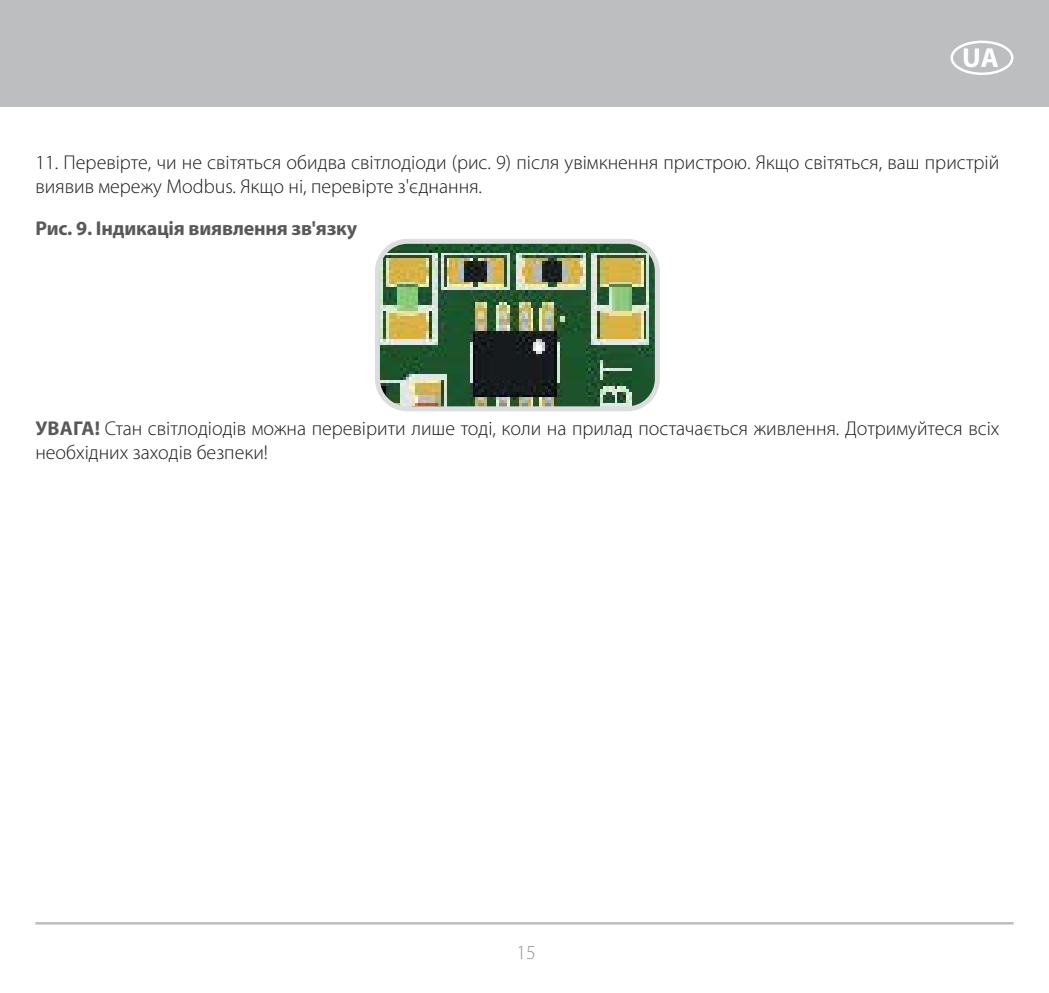
<style>
.page{position:relative;width:1049px;height:993px;background:#fff}
.page>*{position:absolute;margin:0;border:0;box-sizing:border-box;transform-origin:0 0}
.t1{font:700 27.5px "Myriad Pro";color:#fff}
.t2{font:300 20px/24px "Myriad Pro";color:#1c1c1b}
.t3{font:700 20px "Myriad Pro";letter-spacing:-.01em;color:#58595b}
.t4{font:300 20px "Myriad Pro";color:#939598}
.s1{font-weight:700;color:#58595b}
</style>
<div class="page">
<div style="left:0;top:0;width:1049px;height:106px;background:#bcbec0"></div>
<div style="left:950px;top:41px;width:63px;height:34px;border:2px solid #fff;border-radius:50%"></div>
<hr style="left:35px;top:921px;width:978px;height:3px;background:#bcbec0">
<img style="left:381px;top:245px;width:273px;height:160px">
<div style="left:375px;top:239px;width:285px;height:172px;border:5px solid #dcddde;border-radius:30px"></div>
<h1 class="t1" style="left:962px;top:40px;width:38px">UA</h1>
<p class="t2" style="left:35px;top:151px;width:965px">11. Перевірте, чи не світяться обидва світлодіоди (рис. 9) після увімкнення пристрою. Якщо світяться, ваш пристрій виявив мережу Modbus. Якщо ні, перевірте з'єднання.</p>
<p class="t3" style="left:35px;top:215px;width:323px">Рис. 9. Індикація виявлення зв'язку</p>
<p class="t2" style="left:35px;top:417px;width:965px"><span class="s1">УВАГА!</span> Стан світлодіодів можна перевірити лише тоді, коли на прилад постачається живлення. Дотримуйтеся всіх необхідних заходів безпеки!</p>
<p class="t4" style="left:516px;top:940px;width:21px">15</p>
</div>
